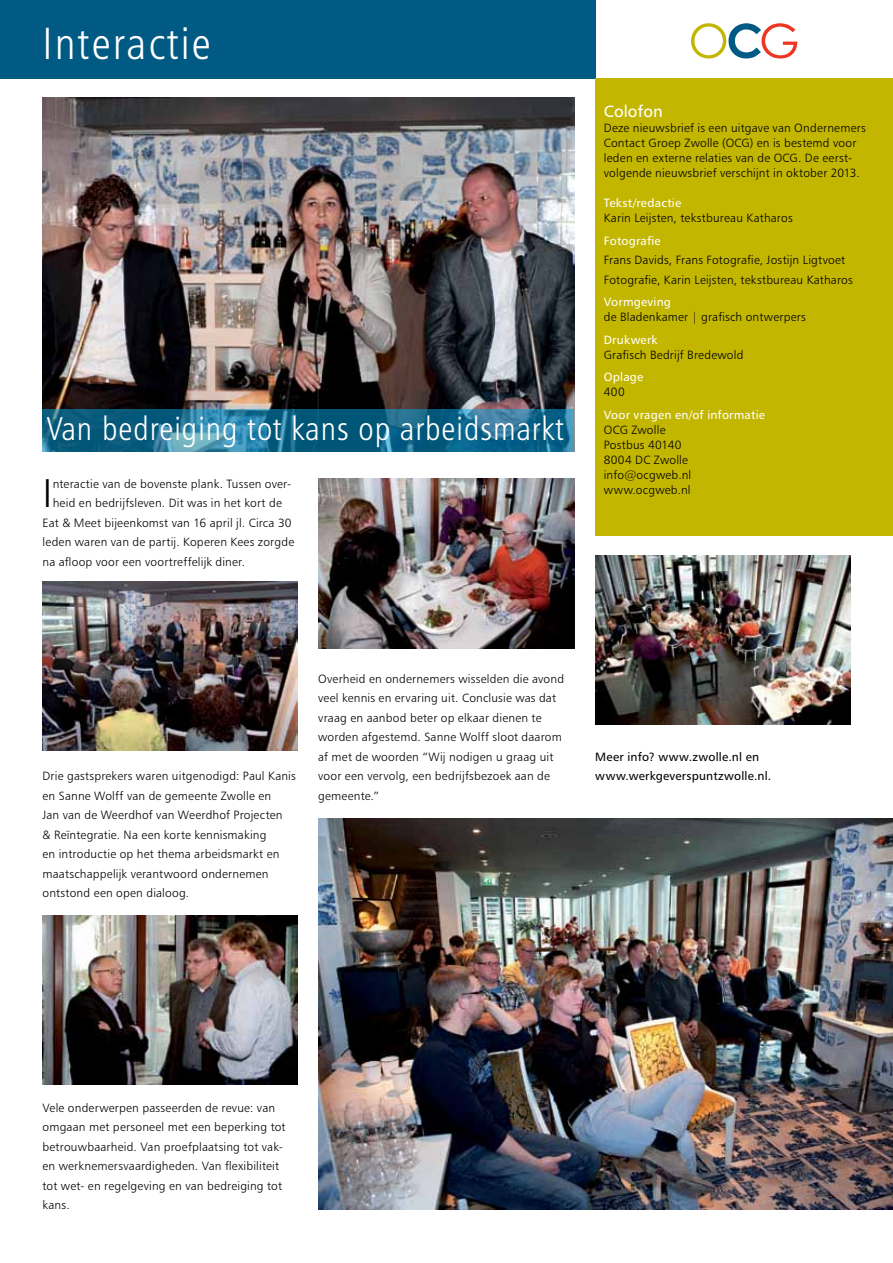
<style>
.page{position:relative;width:893px;height:1263px;background:#fff}
.page>*{position:absolute;margin:0;border:0;box-sizing:border-box;transform-origin:0 0}
.t1{font:45px "Humanist 777 BT Light Condensed B";letter-spacing:.05em;color:#fff}
.t2{font:40.05px "Humanist 777 BT Light B";color:#000}
.t3{font:33px "Humanist 777 BT Light Condensed B";letter-spacing:.03em;color:#fff}
.t4{font:16.5px "Humanist 777 BT Roman B";color:#fff}
.t5{font:12px/19.5px "Humanist 777 BT Light B";letter-spacing:.015em;color:#000}
.t6{font:12px "Humanist 777 BT Roman B";letter-spacing:.015em;color:#fff}
.t7{font:12px/19.5px "Humanist 777 BT Roman B";letter-spacing:.02em;color:#000}
</style>
<div class="page">
<div style="left:0;top:0;width:595px;height:78px;background:#005a84"></div>
<img style="left:43px;top:98px;width:531px;height:311px">
<div style="left:595px;top:78px;width:298px;height:458px;background:#c3b600"></div>
<svg style="left:691px;top:23px;width:106px;height:36px"></svg>
<svg style="left:43px;top:409px;width:531px;height:43px;background:#176b8d"></svg>
<img style="left:43px;top:581px;width:254px;height:170px">
<img style="left:42px;top:915px;width:256px;height:170px">
<img style="left:319px;top:479px;width:255px;height:169px">
<img style="left:319px;top:818px;width:574px;height:391px">
<img style="left:595px;top:555px;width:256px;height:170px">
<h1 class="t1" style="left:43px;top:15px;width:170px">Interactie</h1>
<h3 class="t3" style="left:46px;top:409px;width:519px">Van bedreiging tot kans op arbeidsmarkt</h3>
<h2 class="t2" style="left:43px;top:468px;width:12px">I</h2>
<p class="t5" style="left:53px;top:473px;width:240px">nteractie van de bovenste plank. Tussen over-</p>
<p class="t5" style="left:53px;top:493px;width:231px">heid en bedrijfsleven. Dit was in het kort de</p>
<p class="t5" style="left:43px;top:512px;width:251px">Eat &amp; Meet bijeenkomst van 16 april jl. Circa 30</p>
<p class="t5" style="left:43px;top:532px;width:253px">leden waren van de partij. Koperen Kees zorgde</p>
<p class="t5" style="left:43px;top:551px;width:204px">na afloop voor een voortreffelijk diner.</p>
<h3 class="t4" style="left:604px;top:101px;width:60px">Colofon</h3>
<p class="t5" style="left:604px;top:120px;width:264px;line-height:15px">Deze nieuwsbrief is een uitgave van Ondernemers Contact Groep Zwolle (OCG) en is bestemd voor leden en externe relaties van de OCG. De eerst&shy;volgende nieuwsbrief verschijnt in oktober 2013.</p>
<p class="t6" style="left:604px;top:195px;width:79px">Tekst/redactie</p>
<p class="t5" style="left:604px;top:208px;width:190px">Karin Leijsten, tekstbureau Katharos</p>
<p class="t6" style="left:604px;top:233px;width:58px">Fotografie</p>
<p class="t5" style="left:604px;top:250px;width:250px">Frans Davids, Frans Fotografie, Jostijn Ligtvoet<br>Fotografie, Karin Leijsten, tekstbureau Katharos</p>
<p class="t6" style="left:604px;top:294px;width:69px">Vormgeving</p>
<p class="t5" style="left:604px;top:307px;width:204px">de Bladenkamer | grafisch ontwerpers</p>
<p class="t6" style="left:604px;top:332px;width:55px">Drukwerk</p>
<p class="t5" style="left:604px;top:344px;width:141px">Grafisch Bedrijf Bredewold</p>
<p class="t6" style="left:604px;top:369px;width:41px">Oplage</p>
<p class="t5" style="left:604px;top:382px;width:22px">400</p>
<p class="t6" style="left:604px;top:407px;width:163px">Voor vragen en/of informatie</p>
<p class="t5" style="left:604px;top:422px;width:89px;line-height:15px">OCG Zwolle<br>Postbus 40140<br>8004 DC Zwolle info@ocgweb.nl www.ocgweb.nl</p>
<p class="t5" style="left:43px;top:766px;width:255px">Drie gastsprekers waren uitgenodigd: Paul Kanis en Sanne Wolff van de gemeente Zwolle en<br>Jan van de Weerdhof van Weerdhof Projecten<br>&amp; Reïntegratie. Na een korte kennismaking<br>en introductie op het thema arbeidsmarkt en maatschappelijk verantwoord ondernemen ontstond een open dialoog.</p>
<p class="t5" style="left:318px;top:668px;width:247px">Overheid en ondernemers wisselden die avond veel kennis en ervaring uit. Conclusie was dat vraag en aanbod beter op elkaar dienen te worden afgestemd. Sanne Wolff sloot daarom af met de woorden “Wij nodigen u graag uit voor een vervolg, een bedrijfsbezoek aan de gemeente.”</p>
<p class="t7" style="left:595px;top:746px;width:177px">Meer info? www.zwolle.nl en www.werkgeverspuntzwolle.nl.</p>
<p class="t5" style="left:43px;top:1097px;width:245px">Vele onderwerpen passeerden de revue: van omgaan met personeel met een beperking tot betrouwbaarheid. Van proefplaatsing tot vak&shy;en werknemersvaardigheden. Van flexibiliteit tot wet- en regelgeving en van bedreiging tot kans.</p>
</div>
